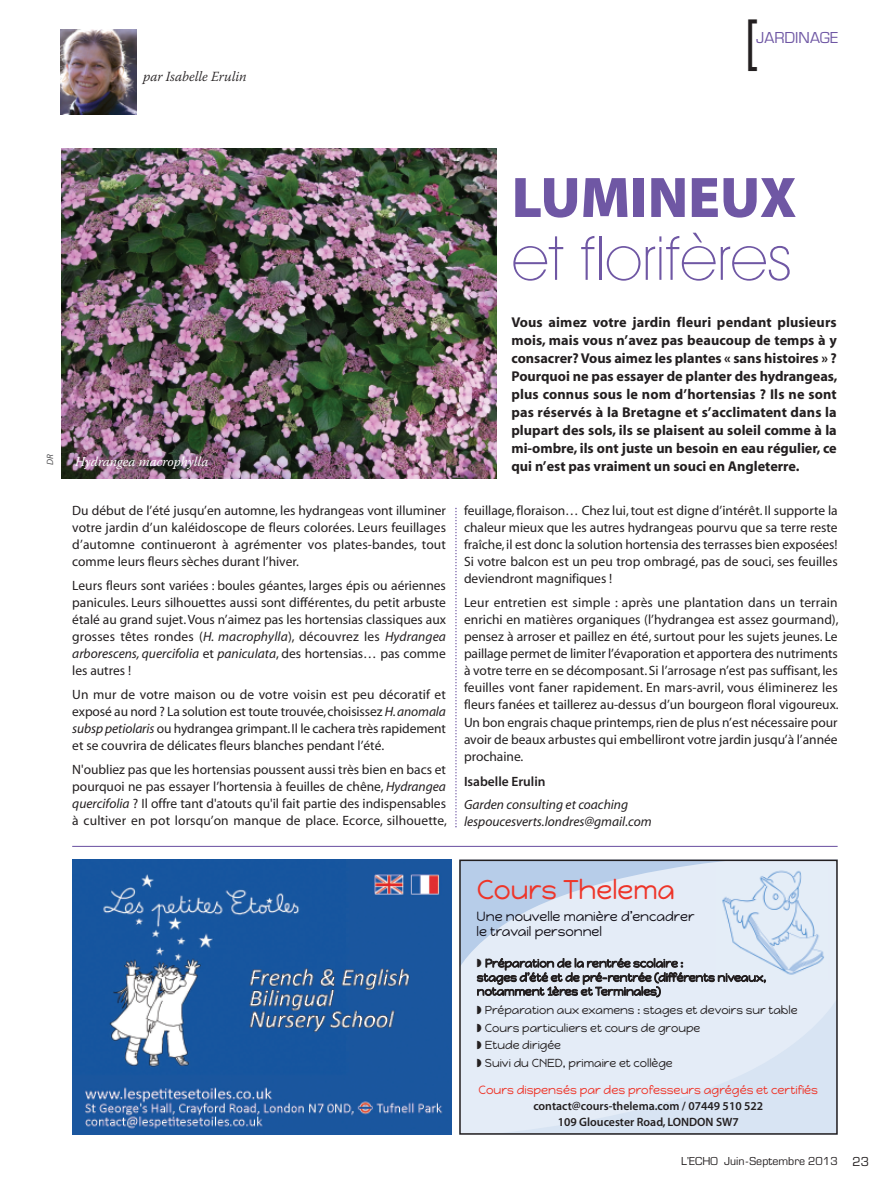
<style>
.page{position:relative;width:893px;height:1191px;background:#fff}
.page>*{position:absolute;margin:0;border:0;box-sizing:border-box;transform-origin:0 0}
.t1{font:200 61.05px "Avant Garde IT Cby BT";color:#6f57a4}
.t2{font:900 57.6px "Myriad";color:#6f57a4}
.t3{font:56.1px "Helvetica";color:#231f20;scale:.82 1}
.t4{font:27px "Happy Monkey";color:#ee3529}
.t5{font:16.5px "Eurostile";color:#6f57a4}
.t6{font:700 14.25px/18px "Myriad";color:#231f20;text-align:justify}
.t7{font:italic 300 13.95px "Warnock Pro";letter-spacing:-.005em;color:#231f20}
.t8{font:13.5px/17.1px "Myriad";color:#231f20;text-align:justify}
.t9{font:italic 13.5px/17.1px "Myriad";color:#231f20}
.t10{font:13.5px/15.8px "Happy Monkey";color:#120f17}
.t11{font:italic 13.5px "Warnock Pro";color:#fff}
.t12{font:600 13.5px "Myriad";color:#231f20}
.t13{font:600 12px/15.9px "Myriad";color:#231f20;text-align:center}
.t14{font:12px "Happy Monkey";color:#ee3529}
.t15{font:12px "Eurostile";color:#231f20}
.t16{font:11.7px/17.9px "Happy Monkey";color:#231f20}
.t17{font:italic 9.15px "Myriad";color:#505052}
.s1{font-style:italic}
.s2{font-size:13.5px}
</style>
<div class="page">
<hr style="left:72px;top:846px;width:766px;height:1px;background:#6f57a4">
<svg style="left:455px;top:508px;width:2px;height:319px"></svg>
<img style="left:61px;top:149px;width:436px;height:329px">
<img style="left:60px;top:30px;width:77px;height:85px">
<div style="left:459px;top:859px;width:379px;height:275px;background:#e4ecf7"></div>
<svg style="left:462px;top:862px;width:253px;height:102px"></svg>
<svg style="left:525px;top:1003px;width:310px;height:128px"></svg>
<img style="left:722px;top:870px;width:102px;height:105px">
<div style="left:459px;top:859px;width:379px;height:275px;border:2px solid #231f20"></div>
<img style="left:73px;top:859px;width:379px;height:275px">
<p class="t7" style="left:143px;top:71px;width:105px">par Isabelle Erulin</p>
<h3 class="t3" style="left:745px;top:8px;width:17px">[</h3>
<p class="t5" style="left:756px;top:28px;width:83px">JARDINAGE</p>
<p class="t17" style="left:47px;top:464px;width:12px;rotate:-90deg">DR</p>
<p class="t11" style="left:75px;top:457px;width:135px">Hydrangea macrophylla</p>
<p class="t8" style="left:72px;top:503px;width:375px">Du début de l’été jusqu’en automne, les hydrangeas vont illuminer votre jardin d’un kaléidoscope de fleurs colorées. Leurs feuillages d’automne continueront à agrémenter vos plates-bandes, tout comme leurs fleurs sèches durant l’hiver.</p>
<p class="t8" style="left:72px;top:578px;width:375px">Leurs fleurs sont variées : boules géantes, larges épis ou aériennes panicules. Leurs silhouettes aussi sont différentes, du petit arbuste étalé au grand sujet.Vous n’aimez pas les hortensias classiques aux grosses têtes rondes (<span class="s1">H. macrophylla</span>), découvrez les <span class="s1">Hydrangea arborescens, quercifolia</span> et <span class="s1">paniculata</span>, des hortensias… pas comme les autres !</p>
<p class="t8" style="left:72px;top:687px;width:375px">Un mur de votre maison ou de votre voisin est peu décoratif et exposé au nord ? La solution est toute trouvée,choisissez <span class="s1">H.anomala subsp petiolaris</span> ou hydrangea grimpant.Il le cachera très rapidement et se couvrira de délicates fleurs blanches pendant l’été.</p>
<p class="t8" style="left:72px;top:761px;width:376px">N'oubliez pas que les hortensias poussent aussi très bien en bacs et pourquoi ne pas essayer l’hortensia à feuilles de chêne, <span class="s1">Hydrangea quercifolia</span> ? Il offre tant d'atouts qu'il fait partie des indispensables à cultiver en pot lorsqu’on manque de place. Ecorce, silhouette,</p>
<h2 class="t2" style="left:512px;top:176px;width:286px">LUMINEUX</h2>
<h1 class="t1" style="left:512px;top:236px;width:281px">et florifères</h1>
<p class="t6" style="left:511px;top:315px;width:328px">Vous aimez votre jardin fleuri pendant plusieurs mois, mais vous n’avez pas beaucoup de temps à y consacrer?Vous aimez les plantes « sans histoires » ?<br>Pourquoi ne pas essayer de planter des hydrangeas, plus connus sous le nom d’hortensias ? Ils ne sont pas réservés à la Bretagne et s’acclimatent dans la plupart des sols, ils se plaisent au soleil comme à la mi-ombre, ils ont juste un besoin en eau régulier, ce qui n’est pas vraiment un souci en Angleterre.</p>
<p class="t8" style="left:464px;top:503px;width:375px">feuillage,floraison… Chez lui,tout est digne d’intérêt. Il supporte la chaleur mieux que les autres hydrangeas pourvu que sa terre reste fraîche,il est donc la solution hortensia des terrasses bien exposées!<br>Si votre balcon est un peu trop ombragé, pas de souci, ses feuilles deviendront magnifiques !</p>
<p class="t8" style="left:464px;top:595px;width:376px">Leur entretien est simple : après une plantation dans un terrain enrichi en matières organiques (l’hydrangea est assez gourmand), pensez à arroser et paillez en été, surtout pour les sujets jeunes. Le paillage permet de limiter l’évaporation et apportera des nutriments à votre terre en se décomposant. Si l’arrosage n’est pas suffisant, les feuilles vont faner rapidement. En mars-avril, vous éliminerez les fleurs fanées et taillerez au-dessus d’un bourgeon floral vigoureux.<br>Un bon engrais chaque printemps,rien de plus n’est nécessaire pour avoir de beaux arbustes qui embelliront votre jardin jusqu’à l’année prochaine.</p>
<p class="t12" style="left:464px;top:777px;width:83px">Isabelle Erulin</p>
<p class="t9" style="left:464px;top:797px;width:189px">Garden consulting et coaching lespoucesverts.londres@gmail.com</p>
<h3 class="t4" style="left:477px;top:873px;width:200px">Cours Thelema</h3>
<p class="t10" style="left:477px;top:908px;width:219px">Une nouvelle manière d’encadrer le travail personnel</p>
<p class="t16" style="left:477px;top:956px;width:291px;line-height:14.1px">◗ Préparation de la rentrée scolaire :<br>stages d’été et de pré-rentrée (différents niveaux, notamment 1ères et Terminales)</p>
<p class="t16" style="left:477px;top:1000px;width:322px">◗ Préparation aux examens : stages et devoirs sur table ◗ Cours particuliers et cours de groupe<br>◗ Etude dirigée<br>◗ Suivi du CNED, primaire et collège</p>
<p class="t14" style="left:478px;top:1083px;width:341px">Cours dispensés par des professeurs agrégés et certifiés</p>
<p class="t13" style="left:533px;top:1099px;width:231px">contact@cours-thelema.com / 07449 510 522<br>109 Gloucester Road, LONDON SW7</p>
<p class="t15" style="left:681px;top:1154px;width:190px">L’ECHO Juin-Septembre 2013 <span class="s2">23</span></p>
</div>
